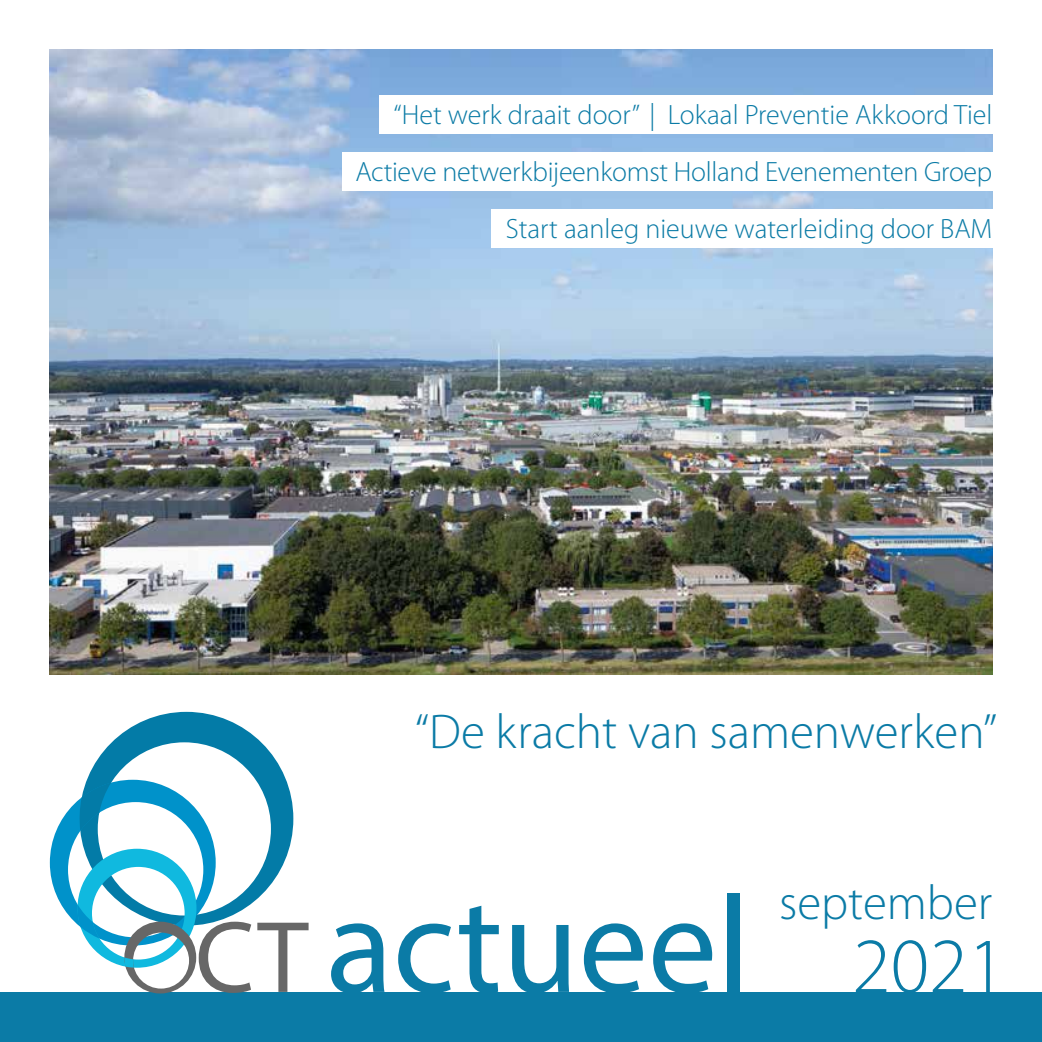
<style>
.page{position:relative;width:1042px;height:1042px;background:#fff}
.page>*{position:absolute;margin:0;border:0;box-sizing:border-box;transform-origin:0 0}
.t1{font:138.25px "Myriad Pro";color:#0b7ba6}
.t2{font:102.55px "Myriad Pro";color:#676767}
.t3{font:300 49px "Myriad Pro";color:#0b7ba6}
.t4{font:300 28px/57.1px "Myriad Pro";color:#0b7ba6;text-align:right}
.s1{font-weight:300;font-size:78.75px}
</style>
<div class="page">
<div style="left:0;top:992px;width:1042px;height:50px;background:#0b7ba6"></div>
<svg style="left:87px;top:712px;width:206px;height:210px"></svg>
<svg style="left:50px;top:780px;width:166px;height:213px"></svg>
<img style="left:50px;top:50px;width:942px;height:625px">
<div style="left:491px;top:210px;width:501px;height:38px;background:#fff"></div>
<div style="left:342px;top:153px;width:700px;height:38px;background:#fff"></div>
<div style="left:379px;top:95px;width:663px;height:39px;background:#fff"></div>
<p class="t4" style="left:393px;top:87px;width:600px">“Het werk draait door” | Lokaal Preventie Akkoord Tiel</p>
<p class="t4" style="left:355px;top:144px;width:638px">Actieve netwerkbijeenkomst Holland Evenementen Groep<br>Start aanleg nieuwe waterleiding door BAM</p>
<h3 class="t3" style="left:415px;top:705px;width:584px">“De kracht van samenwerken”</h3>
<h2 class="t2" style="left:195px;top:901px;width:115px">CT</h2>
<h3 class="t3" style="left:779px;top:875px;width:215px">september</h3>
<h1 class="t1" style="left:326px;top:860px;width:681px">actueel <span class="s1">2021</span></h1>
</div>
